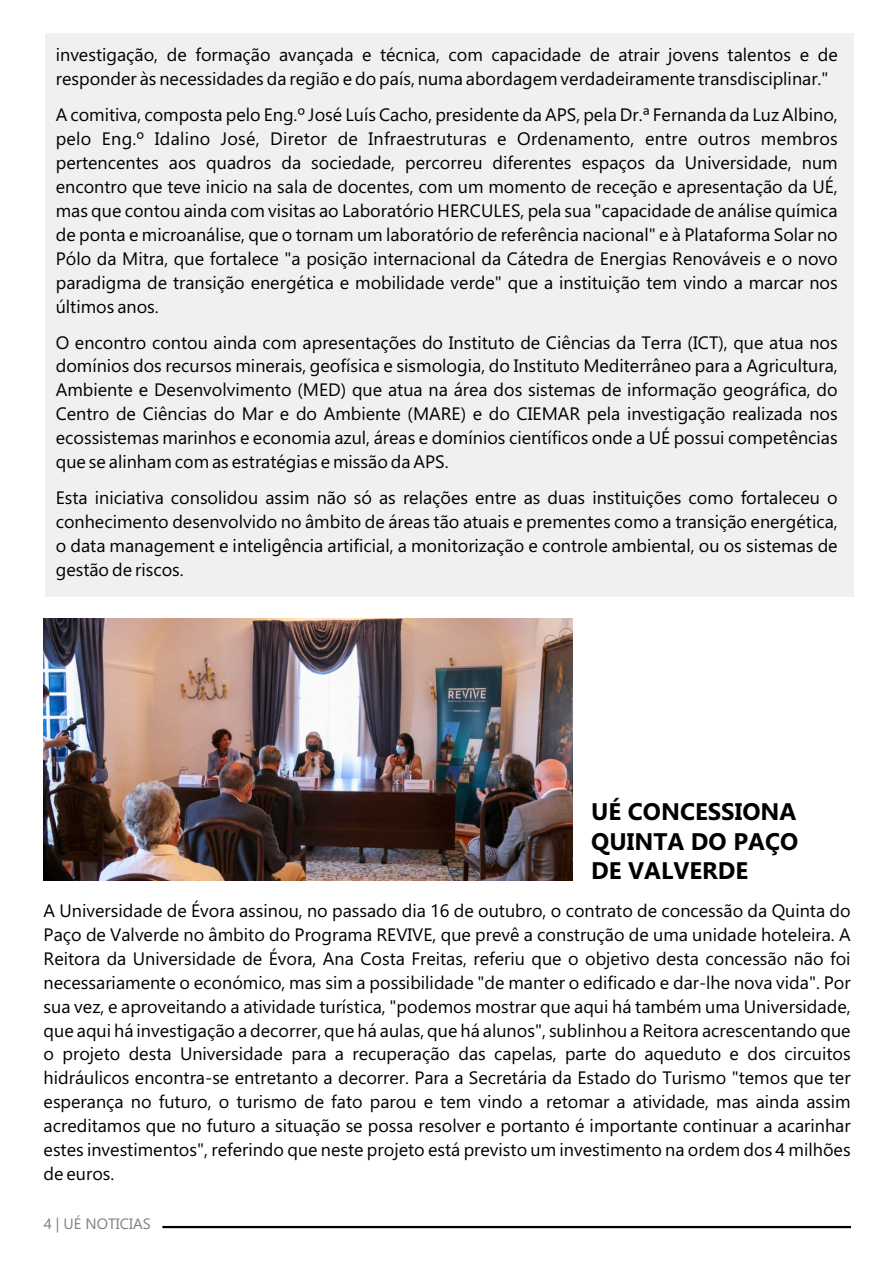
<style>
.page{position:relative;width:893px;height:1263px;background:#fff}
.page>*{position:absolute;margin:0;border:0;box-sizing:border-box;transform-origin:0 0}
.t1{font:700 24px/30px "Ebrima";color:#000;text-align:justify}
.t2{font:18px/24px "Ebrima";color:#000;text-align:justify}
.t3{font:15px "Ebrima";color:#808080}
</style>
<div class="page">
<hr style="left:163px;top:1226px;width:688px;height:2px;background:#000">
<div style="left:45px;top:33px;width:808px;height:563px;background:#f2efef"></div>
<img style="left:44px;top:618px;width:528px;height:263px">
<p class="t2" style="left:56px;top:45px;width:783px">investigação, de formação avançada e técnica, com capacidade de atrair jovens talentos e de responder às necessidades da região e do país, numa abordagem verdadeiramente transdisciplinar."</p>
<p class="t2" style="left:56px;top:104px;width:783px">A comitiva, composta pelo Eng.º José Luís Cacho, presidente da APS, pela Dr.ª Fernanda da Luz Albino, pelo Eng.º Idalino José, Diretor de Infraestruturas e Ordenamento, entre outros membros pertencentes aos quadros da sociedade, percorreu diferentes espaços da Universidade, num encontro que teve inicio na sala de docentes, com um momento de receção e apresentação da UÉ, mas que contou ainda com visitas ao Laboratório HERCULES, pela sua "capacidade de análise química de ponta e microanálise, que o tornam um laboratório de referência nacional" e à Plataforma Solar no Pólo da Mitra, que fortalece "a posição internacional da Cátedra de Energias Renováveis e o novo paradigma de transição energética e mobilidade verde" que a instituição tem vindo a marcar nos últimos anos.</p>
<p class="t2" style="left:56px;top:332px;width:783px">O encontro contou ainda com apresentações do Instituto de Ciências da Terra (ICT), que atua nos domínios dos recursos minerais, geofísica e sismologia, do Instituto Mediterrâneo para a Agricultura, Ambiente e Desenvolvimento (MED) que atua na área dos sistemas de informação geográfica, do Centro de Ciências do Mar e do Ambiente (MARE) e do CIEMAR pela investigação realizada nos ecossistemas marinhos e economia azul, áreas e domínios científicos onde a UÉ possui competências que se alinham com as estratégias e missão da APS.</p>
<p class="t2" style="left:56px;top:487px;width:783px">Esta iniciativa consolidou assim não só as relações entre as duas instituições como fortaleceu o conhecimento desenvolvido no âmbito de áreas tão atuais e prementes como a transição energética, o data management e inteligência artificial, a monitorização e controle ambiental, ou os sistemas de gestão de riscos.</p>
<h1 class="t1" style="left:591px;top:798px;width:208px">UÉ CONCESSIONA QUINTA DO PAÇO DE VALVERDE</h1>
<p class="t2" style="left:44px;top:900px;width:809px">A Universidade de Évora assinou, no passado dia 16 de outubro, o contrato de concessão da Quinta do Paço de Valverde no âmbito do Programa REVIVE, que prevê a construção de uma unidade hoteleira. A Reitora da Universidade de Évora, Ana Costa Freitas, referiu que o objetivo desta concessão não foi necessariamente o económico, mas sim a possibilidade "de manter o edificado e dar-lhe nova vida". Por sua vez, e aproveitando a atividade turística, "podemos mostrar que aqui há também uma Universidade, que aqui há investigação a decorrer, que há aulas, que há alunos", sublinhou a Reitora acrescentando que o projeto desta Universidade para a recuperação das capelas, parte do aqueduto e dos circuitos hidráulicos encontra-se entretanto a decorrer. Para a Secretária da Estado do Turismo "temos que ter esperança no futuro, o turismo de fato parou e tem vindo a retomar a atividade, mas ainda assim acreditamos que no futuro a situação se possa resolver e portanto é importante continuar a acarinhar estes investimentos", referindo que neste projeto está previsto um investimento na ordem dos 4 milhões de euros.</p>
<p class="t3" style="left:44px;top:1218px;width:109px">4 | UÉ NOTICIAS</p>
</div>
